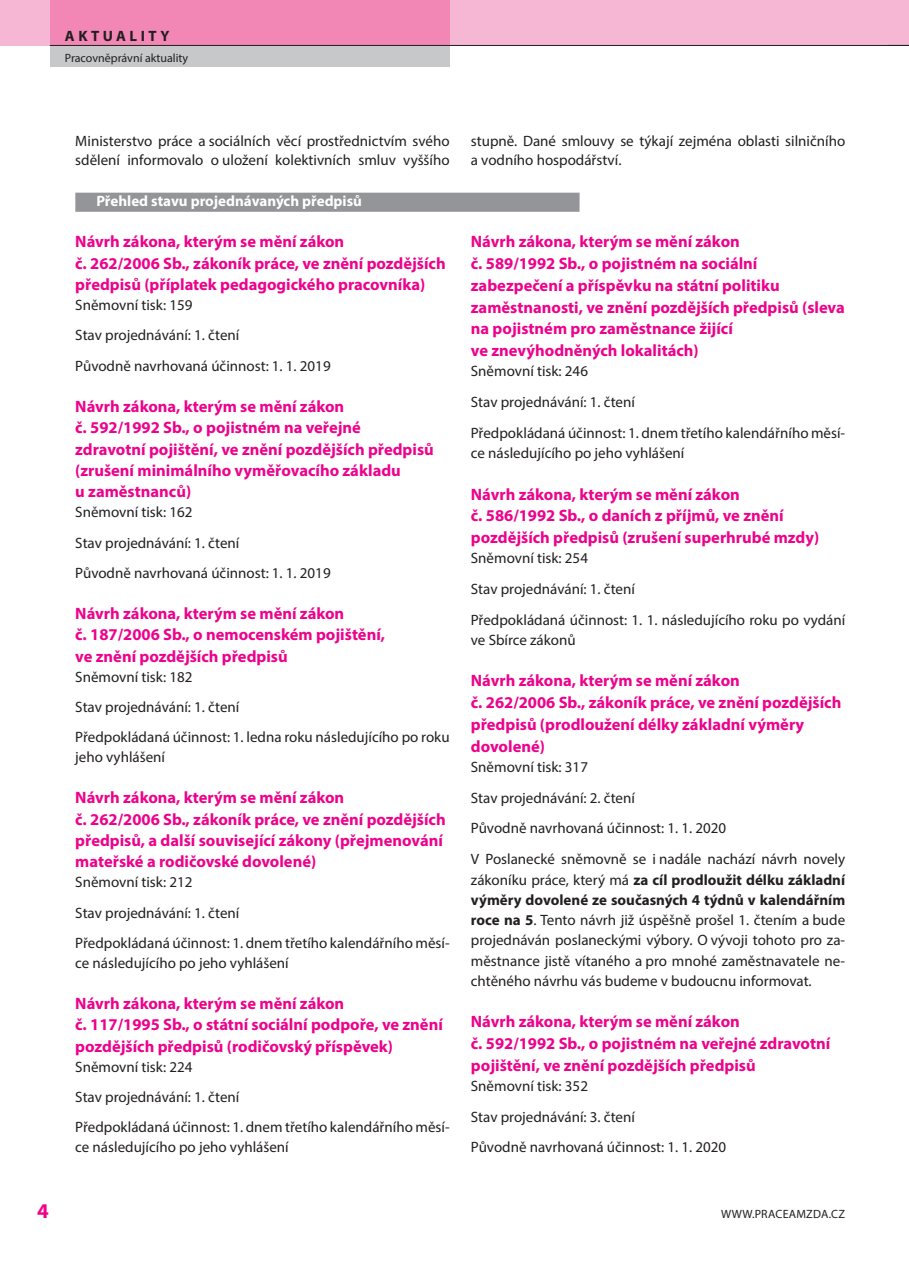
<style>
.page{position:relative;width:909px;height:1281px;background:#fff}
.page>*{position:absolute;margin:0;border:0;box-sizing:border-box;transform-origin:0 0}
.t1{font:700 21px "Myriad Pro";color:#ed028c}
.t2{font:700 16.5px/21.5px "Myriad Pro";color:#ed028c}
.t3{font:15px/30.5px "Myriad Pro";color:#231f20}
.t4{font:700 15px "Myriad Pro";color:#fff}
.t5{font:700 15px "Myriad Pro";letter-spacing:.235em;color:#231f20}
.t6{font:12px "Myriad Pro";color:#231f20}
.t7{font:12px "Myriad Pro";letter-spacing:.02em;color:#231f20}
.s1{font-weight:700}
</style>
<div class="page">
<div style="left:0;top:0;width:900px;height:46px;background:#f6b7d4"></div>
<div style="left:900px;top:0;width:9px;height:46px;background:#f6b7d4"></div>
<div style="left:50px;top:0;width:399px;height:67px;background:#c7c8ca"></div>
<div style="left:50px;top:0;width:399px;height:46px;background:#f287b6"></div>
<hr style="left:50px;top:45px;width:859px;height:1px;background:#231f20">
<div style="left:75px;top:193px;width:504px;height:19px;background:#939598"></div>
<p class="t5" style="left:65px;top:26px;width:106px">Aktua lity</p>
<p class="t6" style="left:65px;top:51px;width:125px">Pracovněprávní aktuality</p>
<p class="t3" style="left:75px;top:130px;width:376px;line-height:20px">Ministerstvo práce a sociálních věcí prostřednictvím svého sdělení informovalo o uložení kolektivních smluv vyššího</p>
<p class="t3" style="left:471px;top:130px;width:376px;line-height:20px">stupně. Dané smlouvy se týkají zejména oblasti silničního a vodního hospodářství.</p>
<p class="t4" style="left:96px;top:192px;width:267px">Přehled stavu projednávaných předpisů</p>
<p class="t2" style="left:75px;top:230px;width:372px">Návrh zákona, kterým se mění zákon<br>č. 262/2006 Sb., zákoník práce, ve znění pozdějších předpisů (příplatek pedagogického pracovníka)</p>
<p class="t3" style="left:75px;top:289px;width:257px">Sněmovní tisk: 159<br>Stav projednávání: 1. čtení<br>Původně navrhovaná účinnost: 1. 1. 2019</p>
<p class="t2" style="left:75px;top:395px;width:360px">Návrh zákona, kterým se mění zákon<br>č. 592/1992 Sb., o pojistném na veřejné zdravotní pojištění, ve znění pozdějších předpisů (zrušení minimálního vyměřovacího základu<br>u zaměstnanců)</p>
<p class="t3" style="left:75px;top:497px;width:257px">Sněmovní tisk: 162<br>Stav projednávání: 1. čtení<br>Původně navrhovaná účinnost: 1. 1. 2019</p>
<p class="t2" style="left:75px;top:602px;width:311px">Návrh zákona, kterým se mění zákon<br>č. 187/2006 Sb., o nemocenském pojištění, ve znění pozdějších předpisů</p>
<p class="t3" style="left:75px;top:661px;width:376px">Sněmovní tisk: 182<br>Stav projednávání: 1. čtení<br>Předpokládaná účinnost: 1. ledna roku následujícího po roku</p>
<p class="t3" style="left:75px;top:742px;width:91px">jeho vyhlášení</p>
<p class="t2" style="left:75px;top:786px;width:372px">Návrh zákona, kterým se mění zákon<br>č. 262/2006 Sb., zákoník práce, ve znění pozdějších předpisů, a další související zákony (přejmenování mateřské a rodičovské dovolené)</p>
<p class="t3" style="left:75px;top:867px;width:376px">Sněmovní tisk: 212<br>Stav projednávání: 1. čtení<br>Předpokládaná účinnost: 1. dnem třetího kalendářního měsí-</p>
<p class="t3" style="left:75px;top:947px;width:215px">ce následujícího po jeho vyhlášení</p>
<p class="t2" style="left:75px;top:992px;width:369px">Návrh zákona, kterým se mění zákon<br>č. 117/1995 Sb., o státní sociální podpoře, ve znění pozdějších předpisů (rodičovský příspěvek)</p>
<p class="t3" style="left:75px;top:1051px;width:376px">Sněmovní tisk: 224<br>Stav projednávání: 1. čtení<br>Předpokládaná účinnost: 1. dnem třetího kalendářního měsí-</p>
<p class="t3" style="left:75px;top:1131px;width:215px">ce následujícího po jeho vyhlášení</p>
<p class="t2" style="left:471px;top:230px;width:375px">Návrh zákona, kterým se mění zákon<br>č. 589/1992 Sb., o pojistném na sociální zabezpečení a příspěvku na státní politiku zaměstnanosti, ve znění pozdějších předpisů (sleva na pojistném pro zaměstnance žijící<br>ve znevýhodněných lokalitách)</p>
<p class="t3" style="left:471px;top:356px;width:376px">Sněmovní tisk: 246<br>Stav projednávání: 1. čtení<br>Předpokládaná účinnost: 1. dnem třetího kalendářního měsí-</p>
<p class="t3" style="left:471px;top:438px;width:215px">ce následujícího po jeho vyhlášení</p>
<p class="t2" style="left:471px;top:482px;width:350px">Návrh zákona, kterým se mění zákon<br>č. 586/1992 Sb., o daních z příjmů, ve znění pozdějších předpisů (zrušení superhrubé mzdy)</p>
<p class="t3" style="left:471px;top:543px;width:376px">Sněmovní tisk: 254<br>Stav projednávání: 1. čtení<br>Předpokládaná účinnost: 1. 1. následujícího roku po vydání</p>
<p class="t3" style="left:471px;top:624px;width:106px">ve Sbírce zákonů</p>
<p class="t2" style="left:471px;top:669px;width:372px">Návrh zákona, kterým se mění zákon<br>č. 262/2006 Sb., zákoník práce, ve znění pozdějších předpisů (prodloužení délky základní výměry dovolené)</p>
<p class="t3" style="left:471px;top:751px;width:376px">Sněmovní tisk: 317<br>Stav projednávání: 2. čtení<br>Původně navrhovaná účinnost: 1. 1. 2020<br>V Poslanecké sněmovně se i nadále nachází návrh novely</p>
<p class="t3" style="left:471px;top:869px;width:376px;line-height:20.2px;text-align:justify">zákoníku práce, který má <span class="s1">za cíl prodloužit délku základní výměry dovolené ze současných 4 týdnů v kalendářním roce na 5</span>. Tento návrh již úspěšně prošel 1. čtením a bude projednáván poslaneckými výbory. O vývoji tohoto pro za&shy;městnance jistě vítaného a pro mnohé zaměstnavatele ne&shy;chtěného návrhu vás budeme v budoucnu informovat.</p>
<p class="t2" style="left:471px;top:1010px;width:361px">Návrh zákona, kterým se mění zákon<br>č. 592/1992 Sb., o pojistném na veřejné zdravotní pojištění, ve znění pozdějších předpisů</p>
<p class="t3" style="left:471px;top:1070px;width:257px">Sněmovní tisk: 352<br>Stav projednávání: 3. čtení<br>Původně navrhovaná účinnost: 1. 1. 2020</p>
<h1 class="t1" style="left:37px;top:1197px;width:13px">4</h1>
<p class="t7" style="left:721px;top:1206px;width:125px">WWW.PRACEAMZDA.CZ</p>
</div>
